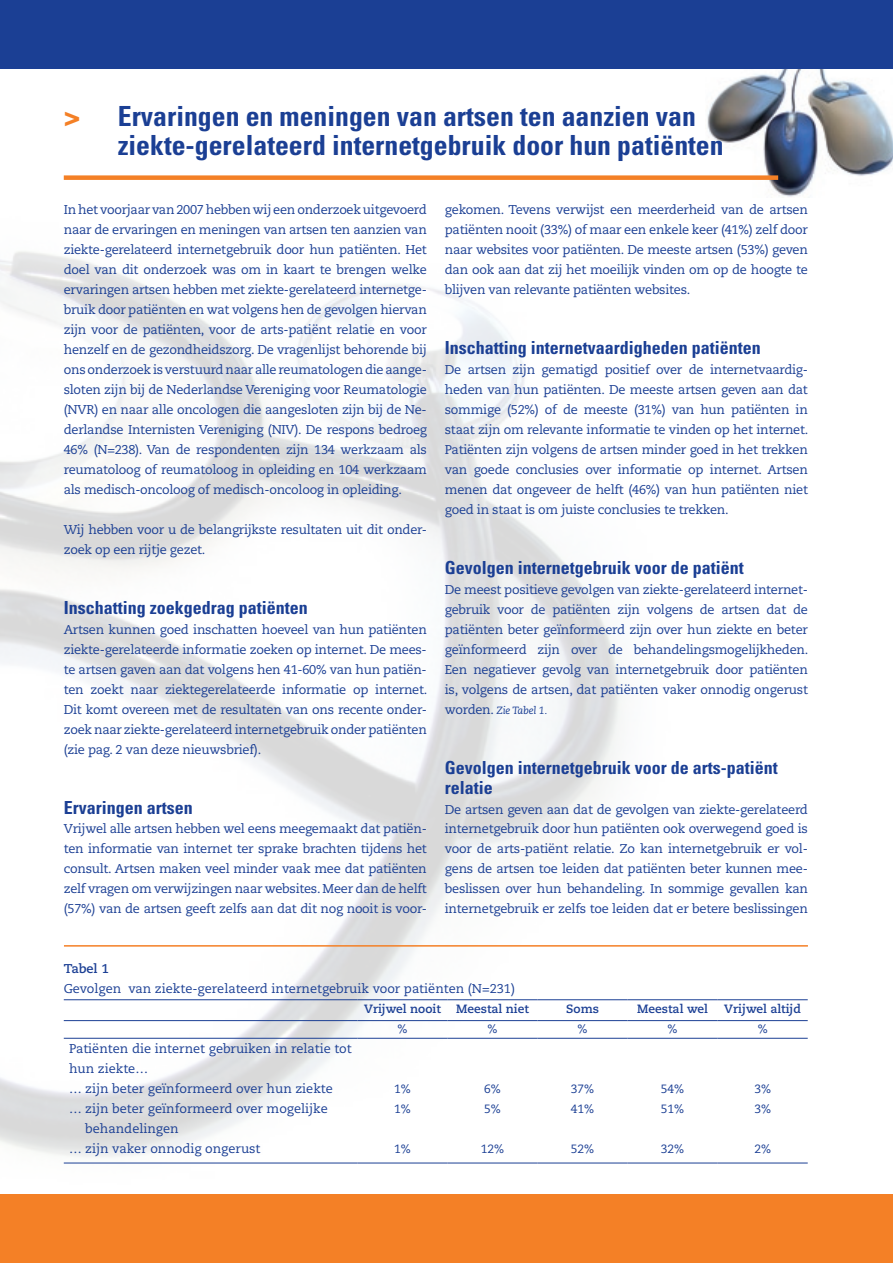
<style>
.page{position:relative;width:893px;height:1263px;background:#fff}
.page>*{position:absolute;margin:0;border:0;box-sizing:border-box;transform-origin:0 0}
.t1{font:700 condensed 27.75px/28.5px "Univers LT Std";color:#1b3f94}
.t2{font:700 condensed 18px/20px "Univers LT Std";color:#1b3f94}
.t3{font:12.75px/20px "Caecilia LT Std";letter-spacing:-.02em;color:#1b3f94;text-align:justify}
.t4{font:12.75px/20px "Caecilia LT Std";color:#1b3f94}
.t5{font:700 12.75px "Caecilia LT Std";letter-spacing:-.01em;color:#1b3f94}
.t6{font:700 12px "Caecilia LT Std";color:#1b3f94}
.t7{font:12px "Caecilia LT Std";color:#1b3f94}
.t8{font:italic 10.5px "Caecilia LT Std";letter-spacing:-.02em;color:#1b3f94}
.s1{font-family:"Univers LT Std X Black";font-weight:400;font-stretch:normal;color:#f48026}
.s2{font-style:normal;font-size:12.75px}
</style>
<div class="page">
<img style="left:705px;top:68px;width:188px;height:129px">
<div style="left:0;top:0;width:893px;height:68px;background:#1b3f94"></div>
<div style="left:0;top:1195px;width:893px;height:68px;background:#f48026"></div>
<div style="left:64px;top:175px;width:714px;height:5px;background:#f48026"></div>
<hr style="left:64px;top:999px;width:293px;height:1px;background:#1b3f94">
<hr style="left:357px;top:999px;width:90px;height:1px;background:#1b3f94">
<hr style="left:447px;top:999px;width:91px;height:1px;background:#1b3f94">
<hr style="left:538px;top:999px;width:90px;height:1px;background:#1b3f94">
<hr style="left:628px;top:999px;width:90px;height:1px;background:#1b3f94">
<hr style="left:718px;top:999px;width:90px;height:1px;background:#1b3f94">
<hr style="left:64px;top:1020px;width:293px;height:1px;background:#1b3f94">
<hr style="left:357px;top:1020px;width:90px;height:1px;background:#1b3f94">
<hr style="left:447px;top:1020px;width:91px;height:1px;background:#1b3f94">
<hr style="left:538px;top:1020px;width:90px;height:1px;background:#1b3f94">
<hr style="left:628px;top:1020px;width:90px;height:1px;background:#1b3f94">
<hr style="left:718px;top:1020px;width:90px;height:1px;background:#1b3f94">
<hr style="left:64px;top:1038px;width:293px;height:1px;background:#1b3f94">
<hr style="left:357px;top:1038px;width:90px;height:1px;background:#1b3f94">
<hr style="left:447px;top:1038px;width:91px;height:1px;background:#1b3f94">
<hr style="left:538px;top:1038px;width:90px;height:1px;background:#1b3f94">
<hr style="left:628px;top:1038px;width:90px;height:1px;background:#1b3f94">
<hr style="left:718px;top:1038px;width:90px;height:1px;background:#1b3f94">
<hr style="left:64px;top:1163px;width:293px;height:1px;background:#1b3f94">
<hr style="left:357px;top:1163px;width:90px;height:1px;background:#1b3f94">
<hr style="left:447px;top:1163px;width:91px;height:1px;background:#1b3f94">
<hr style="left:538px;top:1163px;width:90px;height:1px;background:#1b3f94">
<hr style="left:628px;top:1163px;width:90px;height:1px;background:#1b3f94">
<hr style="left:718px;top:1163px;width:90px;height:1px;background:#1b3f94">
<hr style="left:64px;top:945px;width:744px;height:2px;background:#f48026">
<h1 class="t1" style="left:118px;top:102px;width:607px;text-indent:-54px"><span class="s1">&gt;</span> Ervaringen en meningen van artsen ten aanzien van ziekte-gerelateerd internetgebruik door hun patiënten</h1>
<p class="t3" style="left:64px;top:200px;width:365px">In het voorjaar van 2007 hebben wij een onderzoek uitgevoerd naar de ervaringen en meningen van artsen ten aanzien van ziekte-gerelateerd internetgebruik door hun patiënten. Het doel van dit onderzoek was om in kaart te brengen welke ervaringen artsen hebben met ziekte-gerelateerd internetge&shy;bruik door patiënten en wat volgens hen de gevolgen hiervan zijn voor de patiënten, voor de arts-patiënt relatie en voor henzelf en de gezondheidszorg. De vragenlijst behorende bij ons onderzoek is verstuurd naar alle reumatologen die aange&shy;sloten zijn bij de Nederlandse Vereniging voor Reumatologie (NVR) en naar alle oncologen die aangesloten zijn bij de Ne&shy;derlandse Internisten Vereniging (NIV). De respons bedroeg 46% (N=238). Van de respondenten zijn 134 werkzaam als reumatoloog of reumatoloog in opleiding en 104 werkzaam als medisch-oncoloog of medisch-oncoloog in opleiding.</p>
<p class="t3" style="left:64px;top:519px;width:365px">Wij hebben voor u de belangrijkste resultaten uit dit onder&shy;zoek op een rijtje gezet.</p>
<h2 class="t2" style="left:64px;top:597px;width:246px">Inschatting zoekgedrag patiënten</h2>
<p class="t3" style="left:64px;top:619px;width:365px">Artsen kunnen goed inschatten hoeveel van hun patiënten ziekte-gerelateerde informatie zoeken op internet. De mees&shy;te artsen gaven aan dat volgens hen 41-60% van hun patiën&shy;ten zoekt naar ziektegerelateerde informatie op internet.<br>Dit komt overeen met de resultaten van ons recente onder&shy;zoek naar ziekte-gerelateerd internetgebruik onder patiënten (zie pag. 2 van deze nieuwsbrief).</p>
<h2 class="t2" style="left:64px;top:797px;width:130px">Ervaringen artsen</h2>
<p class="t3" style="left:64px;top:819px;width:365px">Vrijwel alle artsen hebben wel eens meegemaakt dat patiën&shy;ten informatie van internet ter sprake brachten tijdens het consult. Artsen maken veel minder vaak mee dat patiënten zelf vragen om verwijzingen naar websites. Meer dan de helft (57%) van de artsen geeft zelfs aan dat dit nog nooit is voor-</p>
<p class="t3" style="left:445px;top:200px;width:365px">gekomen. Tevens verwijst een meerderheid van de artsen patiënten nooit (33%) of maar een enkele keer (41%) zelf door naar websites voor patiënten. De meeste artsen (53%) geven dan ook aan dat zij het moeilijk vinden om op de hoogte te blijven van relevante patiënten websites.</p>
<h2 class="t2" style="left:445px;top:337px;width:318px">Inschatting internetvaardigheden patiënten</h2>
<p class="t3" style="left:445px;top:360px;width:365px">De artsen zijn gematigd positief over de internetvaardig&shy;heden van hun patiënten. De meeste artsen geven aan dat sommige (52%) of de meeste (31%) van hun patiënten in staat zijn om relevante informatie te vinden op het internet.<br>Patiënten zijn volgens de artsen minder goed in het trekken van goede conclusies over informatie op internet. Artsen menen dat ongeveer de helft (46%) van hun patiënten niet goed in staat is om juiste conclusies te trekken.</p>
<h2 class="t2" style="left:445px;top:557px;width:300px">Gevolgen internetgebruik voor de patiënt</h2>
<p class="t3" style="left:445px;top:579px;width:365px">De meest positieve gevolgen van ziekte-gerelateerd internet&shy;gebruik voor de patiënten zijn volgens de artsen dat de patiënten beter geïnformeerd zijn over hun ziekte en beter geïnformeerd zijn over de behandelingsmogelijkheden.<br>Een negatiever gevolg van internetgebruik door patiënten is, volgens de artsen, dat patiënten vaker onnodig ongerust</p>
<p class="t8" style="left:445px;top:704px;width:104px"><span class="s2">worden.</span> Zie Tabel 1.</p>
<h2 class="t2" style="left:445px;top:757px;width:334px">Gevolgen internetgebruik voor de arts-patiënt relatie</h2>
<p class="t3" style="left:445px;top:799px;width:365px">De artsen geven aan dat de gevolgen van ziekte-gerelateerd internetgebruik door hun patiënten ook overwegend goed is voor de arts-patiënt relatie. Zo kan internetgebruik er vol&shy;gens de artsen toe leiden dat patiënten beter kunnen mee&shy;beslissen over hun behandeling. In sommige gevallen kan internetgebruik er zelfs toe leiden dat er betere beslissingen</p>
<p class="t5" style="left:64px;top:961px;width:47px">Tabel 1</p>
<p class="t4" style="left:64px;top:979px;width:453px">Gevolgen van ziekte-gerelateerd internetgebruik voor patiënten (N=231)</p>
<p class="t6" style="left:364px;top:1002px;width:78px">Vrijwel nooit</p>
<p class="t6" style="left:456px;top:1002px;width:74px">Meestal niet</p>
<p class="t6" style="left:566px;top:1002px;width:34px">Soms</p>
<p class="t6" style="left:637px;top:1002px;width:72px">Meestal wel</p>
<p class="t6" style="left:724px;top:1002px;width:78px">Vrijwel altijd</p>
<p class="t7" style="left:397px;top:1022px;width:11px">%</p>
<p class="t7" style="left:487px;top:1022px;width:11px">%</p>
<p class="t7" style="left:577px;top:1022px;width:11px">%</p>
<p class="t7" style="left:668px;top:1022px;width:11px">%</p>
<p class="t7" style="left:758px;top:1022px;width:11px">%</p>
<p class="t4" style="left:69px;top:1039px;width:284px">Patiënten die internet gebruiken in relatie tot hun ziekte…<br>… zijn beter geïnformeerd over hun ziekte</p>
<p class="t7" style="left:394px;top:1082px;width:18px">1%</p>
<p class="t7" style="left:484px;top:1082px;width:18px">6%</p>
<p class="t7" style="left:571px;top:1082px;width:25px">37%</p>
<p class="t7" style="left:661px;top:1082px;width:25px">54%</p>
<p class="t7" style="left:754px;top:1082px;width:18px">3%</p>
<p class="t4" style="left:85px;top:1099px;width:244px;text-indent:-16px">… zijn beter geïnformeerd over mogelijke behandelingen</p>
<p class="t7" style="left:394px;top:1102px;width:18px">1%</p>
<p class="t7" style="left:484px;top:1102px;width:18px">5%</p>
<p class="t7" style="left:571px;top:1102px;width:25px">41%</p>
<p class="t7" style="left:661px;top:1102px;width:25px">51%</p>
<p class="t7" style="left:754px;top:1102px;width:18px">3%</p>
<p class="t4" style="left:69px;top:1139px;width:193px">… zijn vaker onnodig ongerust</p>
<p class="t7" style="left:394px;top:1142px;width:18px">1%</p>
<p class="t7" style="left:481px;top:1142px;width:25px">12%</p>
<p class="t7" style="left:571px;top:1142px;width:25px">52%</p>
<p class="t7" style="left:661px;top:1142px;width:25px">32%</p>
<p class="t7" style="left:754px;top:1142px;width:18px">2%</p>
</div>
